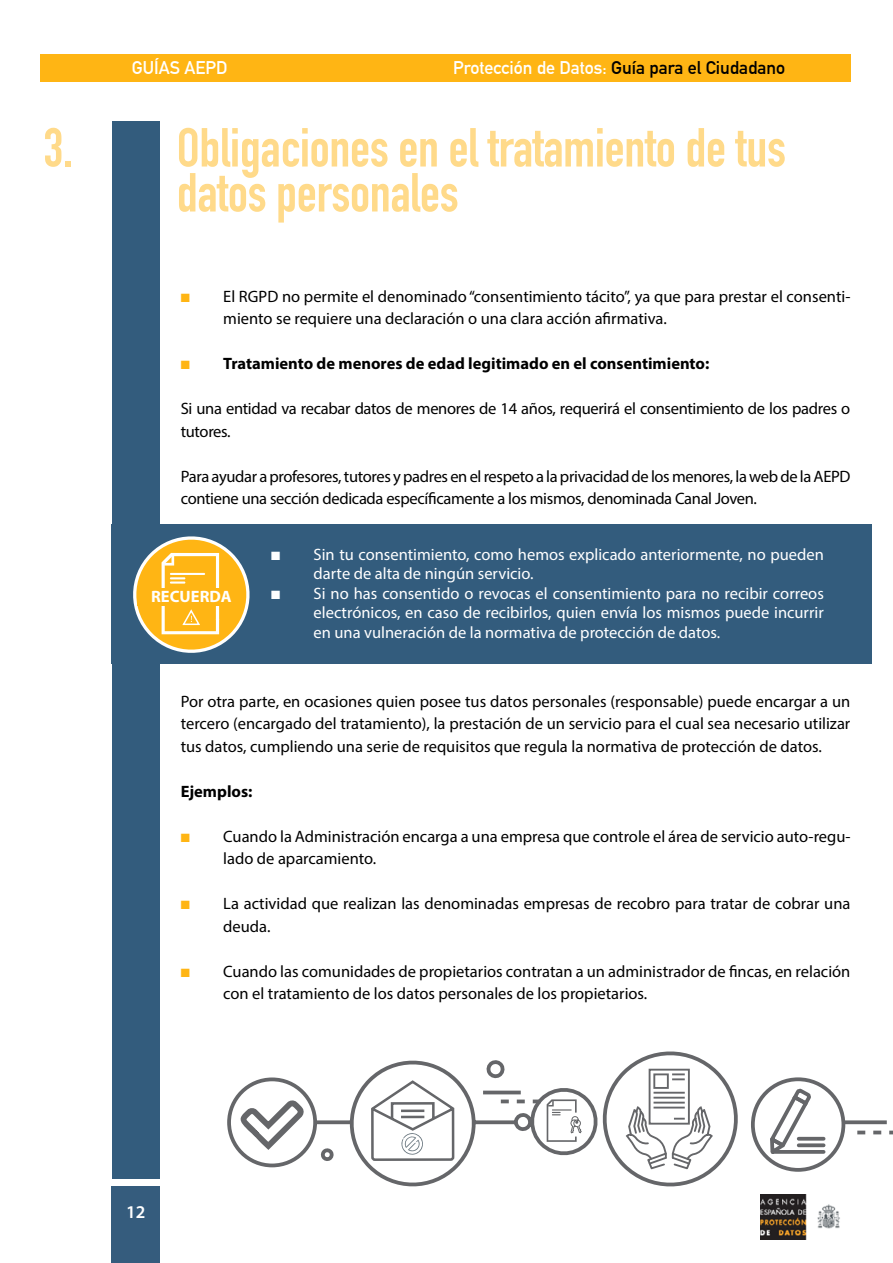
<style>
.page{position:relative;width:893px;height:1263px;background:#fff}
.page>*{position:absolute;margin:0;border:0;box-sizing:border-box;transform-origin:0 0}
.t1{font:700 54px/45px "DIN Condensed";letter-spacing:-.005em;color:#ffda8a}
.t2{font:700 18px "DIN Alternate";color:#000}
.t3{font:700 18px "DIN Alternate";color:#fff}
.t4{font:600 18px "Myriad Pro";color:#fff}
.t5{font:16.5px/22.5px "Myriad Pro";color:#000}
.t6{font:16.5px/19.5px "Myriad Pro";color:#fff}
.t7{font:16.5px/22.5px "Myriad Pro";letter-spacing:-.02em;color:#000}
.t8{font:700 16.5px "Myriad Pro";color:#000}
.t9{font:700 16.5px "Myriad Pro";color:#fff}
.s1{color:#fff}
.s2{color:#ffb514}
</style>
<div class="page">
<div style="left:40px;top:54px;width:810px;height:27px;background:#ffb514"></div>
<div style="left:112px;top:1186px;width:48px;height:77px;background:#355c7d"></div>
<img style="left:760px;top:1196px;width:80px;height:44px">
<div style="left:112px;top:122px;width:48px;height:1057px;background:#335c7d"></div>
<div style="left:112px;top:524px;width:760px;height:140px;background:#335c7d"></div>
<svg style="left:133px;top:536px;width:117px;height:117px"></svg>
<svg style="left:312px;top:1051px;width:578px;height:145px"></svg>
<svg style="left:857px;top:1130px;width:36px;height:4px"></svg>
<div style="left:227px;top:1077px;width:90px;height:90px;border:4px solid #656669;border-radius:50%"></div>
<svg style="left:239px;top:1100px;width:65px;height:53px"></svg>
<svg style="left:317px;top:1058px;width:224px;height:107px"></svg>
<svg style="left:625px;top:1068px;width:88px;height:102px"></svg>
<div style="left:751px;top:1077px;width:94px;height:95px;border:4px solid #656669;border-radius:50%"></div>
<svg style="left:767px;top:1085px;width:60px;height:73px"></svg>
<svg style="left:547px;top:1099px;width:35px;height:43px"></svg>
<p class="t3" style="left:132px;top:54px;width:97px">GUÍAS AEPD</p>
<p class="t2" style="left:453px;top:54px;width:333px"><span class="s1">Protección de Datos:</span> Guía para el Ciudadano</p>
<h1 class="t1" style="left:177px;top:125px;width:611px;text-indent:-133px">3. Obligaciones en el tratamiento de tus datos personales</h1>
<p class="t5" style="left:223px;top:284px;width:629px;text-indent:-43px"><span class="s2">■</span> El RGPD no permite el denominado “consentimiento tácito”, ya que para prestar el consenti&shy;miento se requiere una declaración o una clara acción afirmativa.</p>
<p class="t8" style="left:181px;top:353px;width:530px"><span class="s2">■</span> Tratamiento de menores de edad legitimado en el consentimiento:</p>
<p class="t7" style="left:181px;top:397px;width:671px">Si una entidad va recabar datos de menores de 14 años, requerirá el consentimiento de los padres o tutores.</p>
<p class="t7" style="left:181px;top:464px;width:671px">Para ayudar a profesores, tutores y padres en el respeto a la privacidad de los menores, la web de la AEPD contiene una sección dedicada específicamente a los mismos, denominada Canal Joven.</p>
<p class="t9" style="left:151px;top:586px;width:82px">RECUERDA</p>
<p class="t6" style="left:314px;top:544px;width:512px;text-indent:-43px">■ Sin tu consentimiento, como hemos explicado anteriormente, no pueden darte de alta de ningún servicio.</p>
<p class="t6" style="left:314px;top:583px;width:512px;text-align:justify;text-indent:-43px">■ Si no has consentido o revocas el consentimiento para no recibir correos electrónicos, en caso de recibirlos, quien envía los mismos puede incurrir en una vulneración de la normativa de protección de datos.</p>
<p class="t5" style="left:181px;top:689px;width:671px;text-align:justify">Por otra parte, en ocasiones quien posee tus datos personales (responsable) puede encargar a un tercero (encargado del tratamiento), la prestación de un servicio para el cual sea necesario utilizar tus datos, cumpliendo una serie de requisitos que regula la normativa de protección de datos.</p>
<p class="t8" style="left:181px;top:780px;width:73px">Ejemplos:</p>
<p class="t5" style="left:223px;top:824px;width:629px;text-indent:-43px"><span class="s2">■</span> Cuando la Administración encarga a una empresa que controle el área de servicio auto-regu&shy;lado de aparcamiento.</p>
<p class="t5" style="left:223px;top:892px;width:629px;text-indent:-43px"><span class="s2">■</span> La actividad que realizan las denominadas empresas de recobro para tratar de cobrar una deuda.</p>
<p class="t5" style="left:223px;top:959px;width:629px;text-indent:-43px"><span class="s2">■</span> Cuando las comunidades de propietarios contratan a un administrador de fincas, en relación con el tratamiento de los datos personales de los propietarios.</p>
<p class="t4" style="left:126px;top:1201px;width:21px">12</p>
</div>
